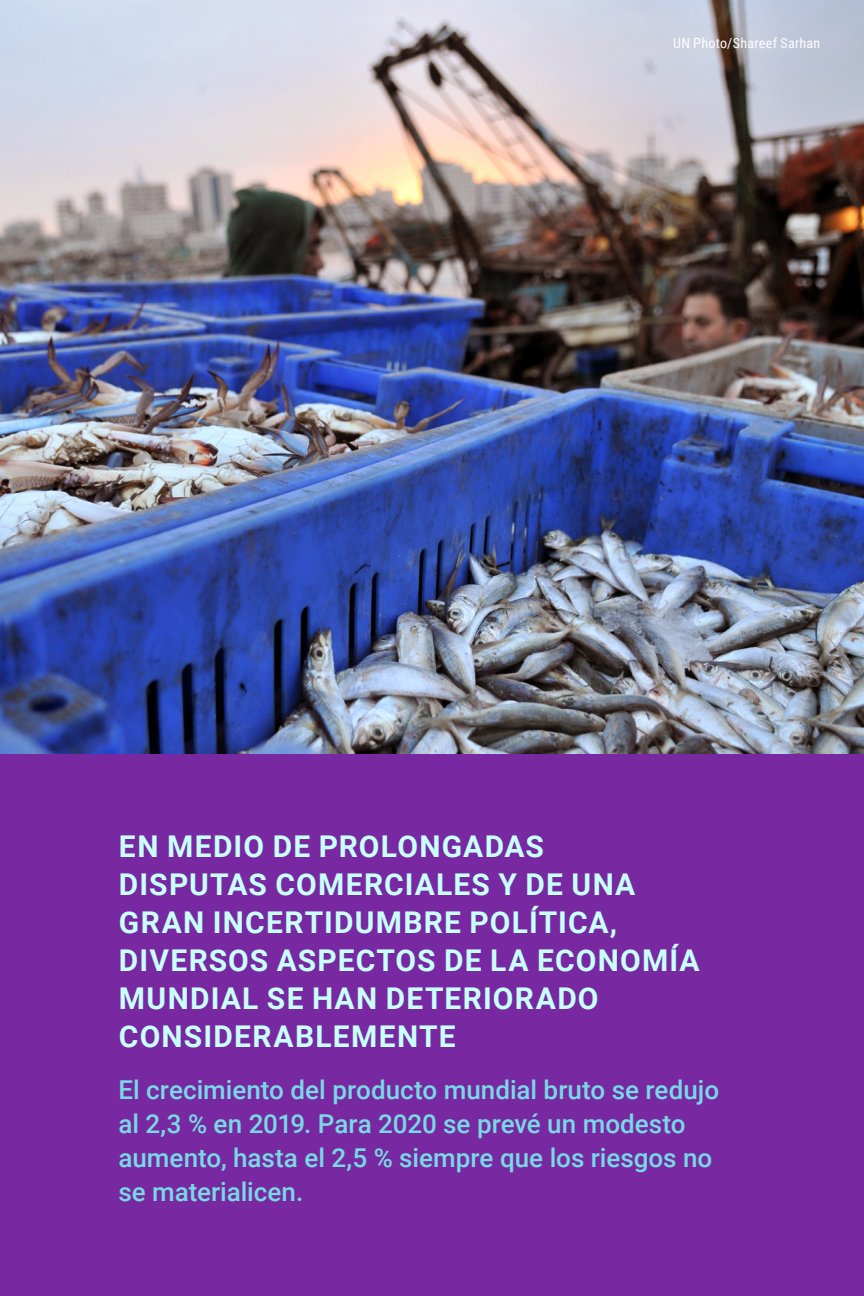
<style>
.page{position:relative;width:864px;height:1296px;background:#fff}
.page>*{position:absolute;margin:0;border:0;box-sizing:border-box;transform-origin:0 0}
.Key_Message_-_White{font:700 30px/38px "Roboto";letter-spacing:.04em;color:#c8ffff}
.Key_Message_-_White-2{font:500 26px/34px "Roboto";color:#78d9e6}
.Photo_Credit{font:14px "Roboto Condensed";letter-spacing:.02em;color:#fff}
</style>
<div class="page">
<img style="left:0;top:0;width:864px;height:755px">
<div style="left:0;top:755px;width:864px;height:541px;background:#7828a0"></div>
<p class="Photo_Credit" style="left:673px;top:33px;width:149px">UN Photo/Shareef Sarhan</p>
<p class="Key_Message_-_White" style="left:119px;top:826px;width:582px">EN MEDIO DE PROLONGADAS<br>DISPUTAS COMERCIALES Y DE UNA<br>GRAN INCERTIDUMBRE POLÍTICA,<br>DIVERSOS ASPECTOS DE LA ECONOMÍA<br>MUNDIAL SE HAN DETERIORADO<br>CONSIDERABLEMENTE</p>
<p class="Key_Message_-_White-2" style="left:118px;top:1071px;width:602px">El crecimiento del producto mundial bruto se redujo al 2,3 % en 2019. Para 2020 se prevé un modesto aumento, hasta el 2,5 % siempre que los riesgos no se materialicen.</p>
</div>
